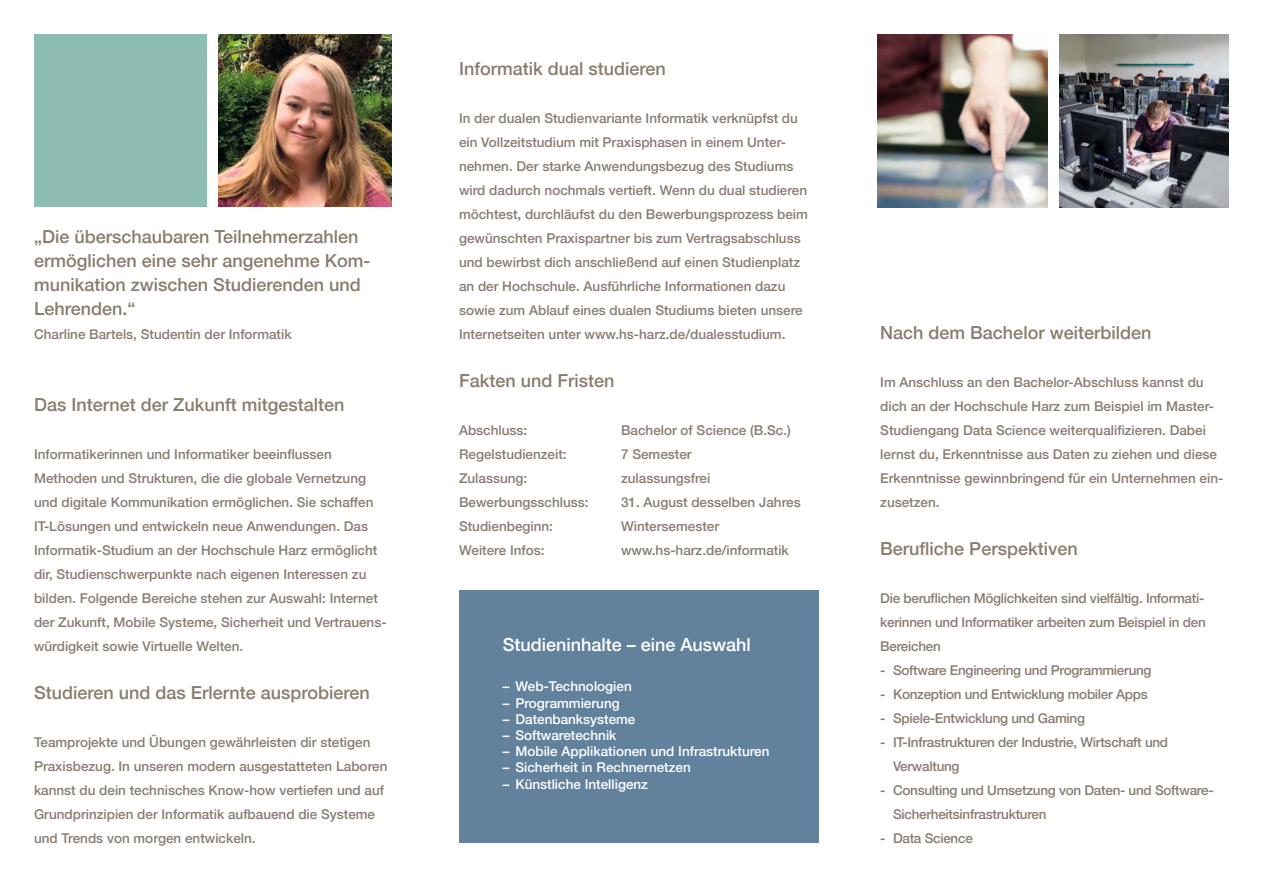
<style>
.page{position:relative;width:1263px;height:893px;background:#fff}
.page>*{position:absolute;margin:0;border:0;box-sizing:border-box;transform-origin:0 0}
.t1{font:500 18px/24px "Helvetica Neue LT";color:#8a7d70}
.t2{font:500 18px "Helvetica Neue LT";color:#fff}
.t3{font:500 13.5px/24px "Helvetica Neue LT";color:#8a7d70}
.t4{font:500 13.5px/24px "Helvetica Neue LT";letter-spacing:-.02em;color:#8a7d70}
.t5{font:500 13.5px "Helvetica Neue LT";color:#fff}
.s1{font-family:"Helvetica Neue LT Std"}
</style>
<div class="page">
<img style="left:878px;top:34px;width:169px;height:173px">
<div style="left:459px;top:591px;width:360px;height:252px;background:#61819d"></div>
<img style="left:1059px;top:34px;width:170px;height:173px">
<div style="left:34px;top:34px;width:173px;height:173px;background:#8ebeb1"></div>
<img style="left:218px;top:34px;width:173px;height:173px">
<h1 class="t1" style="left:34px;top:224px;width:338px">„Die überschaubaren Teilnehmerzahlen ermöglichen eine sehr angenehme Kom&shy;munikation zwischen Studierenden und<br>Lehrenden.“</h1>
<p class="t3" style="left:34px;top:322px;width:259px">Charline Bartels, Studentin der Informatik</p>
<h1 class="t1" style="left:34px;top:392px;width:312px">Das Internet der Zukunft mitgestalten</h1>
<p class="t3" style="left:34px;top:442px;width:354px">Informatikerinnen und Informatiker beeinflussen Methoden und Strukturen, die die globale Vernetzung und digitale Kommunikation ermöglichen. Sie schaffen IT-Lösungen und entwickeln neue Anwendungen. Das Informatik-Studium an der Hochschule Harz ermöglicht dir, Studienschwerpunkte nach eigenen Interessen zu bilden. Folgende Bereiche stehen zur Auswahl: Internet der Zukunft, Mobile Systeme, Sicherheit und Vertrauens&shy;würdigkeit sowie Virtuelle Welten.</p>
<h1 class="t1" style="left:34px;top:680px;width:337px">Studieren und das Erlernte ausprobieren</h1>
<p class="t3" style="left:34px;top:730px;width:355px">Teamprojekte und Übungen gewährleisten dir stetigen Praxisbezug. In unseren modern ausgestatteten Laboren kannst du dein technisches Know-how vertiefen und auf Grundprinzipien der Informatik aufbauend die Systeme und Trends von morgen entwickeln.</p>
<h1 class="t1" style="left:459px;top:56px;width:208px">Informatik dual studieren</h1>
<p class="t3" style="left:459px;top:106px;width:350px">In der dualen Studienvariante Informatik verknüpfst du ein Vollzeitstudium mit Praxisphasen in einem Unter&shy;nehmen. Der starke Anwendungsbezug des Studiums wird dadurch nochmals vertieft. Wenn du dual studieren möchtest, durchläufst du den Bewerbungsprozess beim gewünschten Praxispartner bis zum Vertragsabschluss und bewirbst dich anschließend auf einen Studienplatz an der Hochschule. Ausführliche Informationen dazu sowie zum Ablauf eines dualen Studiums bieten unsere Internetseiten unter www.hs-harz.de/dualesstudium.</p>
<h1 class="t1" style="left:459px;top:368px;width:157px">Fakten und Fristen</h1>
<p class="t3" style="left:459px;top:418px;width:70px">Abschluss:</p>
<p class="t3" style="left:621px;top:418px;width:171px">Bachelor of Science (B.Sc.)</p>
<p class="t3" style="left:459px;top:442px;width:109px">Regelstudienzeit:</p>
<p class="t3" style="left:621px;top:442px;width:72px">7 Semester</p>
<p class="t3" style="left:459px;top:466px;width:70px">Zulassung:</p>
<p class="t3" style="left:621px;top:466px;width:91px">zulassungsfrei</p>
<p class="t3" style="left:459px;top:490px;width:131px">Bewerbungsschluss:</p>
<p class="t3" style="left:621px;top:490px;width:181px">31. August desselben Jahres</p>
<p class="t3" style="left:459px;top:514px;width:96px">Studienbeginn:</p>
<p class="t3" style="left:621px;top:514px;width:100px">Wintersemester</p>
<p class="t3" style="left:459px;top:538px;width:87px">Weitere Infos:</p>
<p class="t3" style="left:621px;top:538px;width:169px">www.hs-harz.de/informatik</p>
<h1 class="t2" style="left:503px;top:634px;width:250px">Studieninhalte – eine Auswahl</h1>
<p class="t5" style="left:503px;top:679px;width:131px"><span class="s1">–</span> Web-Technologien</p>
<p class="t5" style="left:503px;top:695px;width:119px"><span class="s1">–</span> Programmierung</p>
<p class="t5" style="left:503px;top:711px;width:134px"><span class="s1">–</span> Datenbanksysteme</p>
<p class="t5" style="left:503px;top:727px;width:115px"><span class="s1">–</span> Softwaretechnik</p>
<p class="t5" style="left:503px;top:743px;width:268px"><span class="s1">–</span> Mobile Applikationen und Infrastrukturen</p>
<p class="t5" style="left:503px;top:760px;width:190px"><span class="s1">–</span> Sicherheit in Rechnernetzen</p>
<p class="t5" style="left:503px;top:776px;width:147px"><span class="s1">–</span> Künstliche Intelligenz</p>
<h1 class="t1" style="left:880px;top:320px;width:273px">Nach dem Bachelor weiterbilden</h1>
<p class="t3" style="left:880px;top:370px;width:345px">Im Anschluss an den Bachelor-Abschluss kannst du dich an der Hochschule Harz zum Beispiel im Master-Studien-gang Data Science weiterqualifizieren. Dabei lernst du, Erkenntnisse aus Daten zu ziehen und diese Erkenntnisse gewinnbringend für ein Unternehmen ein&shy;zusetzen.</p>
<h1 class="t1" style="left:880px;top:536px;width:199px">Berufliche Perspektiven</h1>
<p class="t3" style="left:880px;top:586px;width:327px;text-align:justify">Die beruflichen Möglichkeiten sind vielfältig. Informati&shy;kerinnen und Informatiker arbeiten zum Beispiel in den Bereichen</p>
<p class="t4" style="left:880px;top:658px;width:273px"><span class="s1">-</span> Software Engineering und Programmierung</p>
<p class="t4" style="left:880px;top:682px;width:269px"><span class="s1">-</span> Konzeption und Entwicklung mobiler Apps</p>
<p class="t4" style="left:880px;top:706px;width:206px"><span class="s1">-</span> Spiele-Entwicklung und Gaming</p>
<p class="t4" style="left:893px;top:730px;width:277px;text-indent:-13px"><span class="s1">-</span> IT-Infrastrukturen der Industrie, Wirtschaft und<br>Verwaltung</p>
<p class="t4" style="left:893px;top:778px;width:322px;text-indent:-13px"><span class="s1">-</span> Consulting und Umsetzung von Daten- und Software-<br>Sicherheitsinfrastrukturen</p>
<p class="t4" style="left:880px;top:826px;width:94px"><span class="s1">-</span> Data Science</p>
</div>
